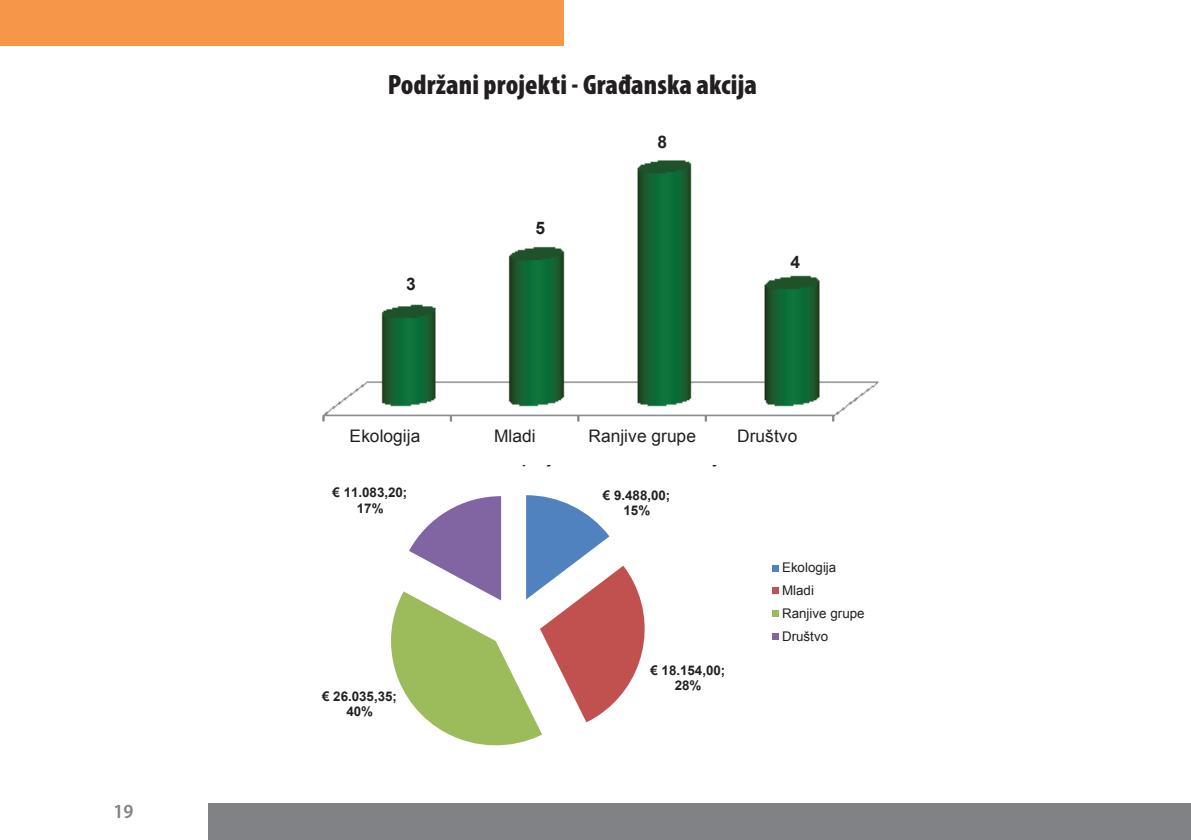
<style>
.page{position:relative;width:1191px;height:840px;background:#fff}
.page>*{position:absolute;margin:0;border:0;box-sizing:border-box;transform-origin:0 0}
.t1{font:900 condensed 28px "Myriad Pro";letter-spacing:.005em;color:#231f20}
.t2{font:600 semi-condensed 20px "Myriad Pro";color:#808285}
.t3{font:17.2px "Arial";color:#231f20}
.t4{font:700 17.2px "Arial";color:#231f20}
.t5{font:700 13.2px/15.4px "Arial";color:#231f20;text-align:center}
.t6{font:13.2px/22.8px "Arial";color:#231f20}
</style>
<div class="page">
<div style="left:0;top:0;width:563px;height:45px;background:#f59648"></div>
<div style="left:208px;top:802px;width:983px;height:37px;background:#808285"></div>
<img style="left:322px;top:160px;width:557px;height:258px">
<svg style="left:832px;top:415px;width:2px;height:6px"></svg>
<svg style="left:391px;top:495px;width:254px;height:251px"></svg>
<div style="left:772px;top:564px;width:7px;height:7px;background:#4f82be"></div>
<div style="left:772px;top:587px;width:7px;height:7px;background:#c1514f"></div>
<div style="left:772px;top:610px;width:7px;height:7px;background:#9cbb5a"></div>
<div style="left:772px;top:633px;width:7px;height:6px;background:#8165a3"></div>
<h2 class="t2" style="left:113px;top:800px;width:21px">19</h2>
<h1 class="t1" style="left:388px;top:69px;width:371px">Podržani projekti - Građanska akcija</h1>
<h3 class="t4" style="left:406px;top:272px;width:11px">3</h3>
<h3 class="t4" style="left:535px;top:216px;width:11px">5</h3>
<h3 class="t4" style="left:657px;top:131px;width:11px">8</h3>
<h3 class="t4" style="left:790px;top:250px;width:11px">4</h3>
<h3 class="t3" style="left:350px;top:424px;width:72px">Ekologija</h3>
<h3 class="t3" style="left:494px;top:424px;width:43px">Mladi</h3>
<h3 class="t3" style="left:588px;top:424px;width:109px">Ranjive grupe</h3>
<h3 class="t3" style="left:737px;top:424px;width:62px">Društvo</h3>
<p class="t5" style="left:332px;top:485px;width:76px">€ 11.083,20;<br>17%</p>
<p class="t5" style="left:322px;top:688px;width:76px">€ 26.035,35;<br>40%</p>
<p class="t5" style="left:603px;top:487px;width:69px">€ 9.488,00;<br>15%</p>
<p class="t5" style="left:650px;top:662px;width:76px">€ 18.154,00;<br>28%</p>
<p class="t6" style="left:782px;top:556px;width:84px">Ekologija<br>Mladi<br>Ranjive grupe<br>Društvo</p>
</div>
